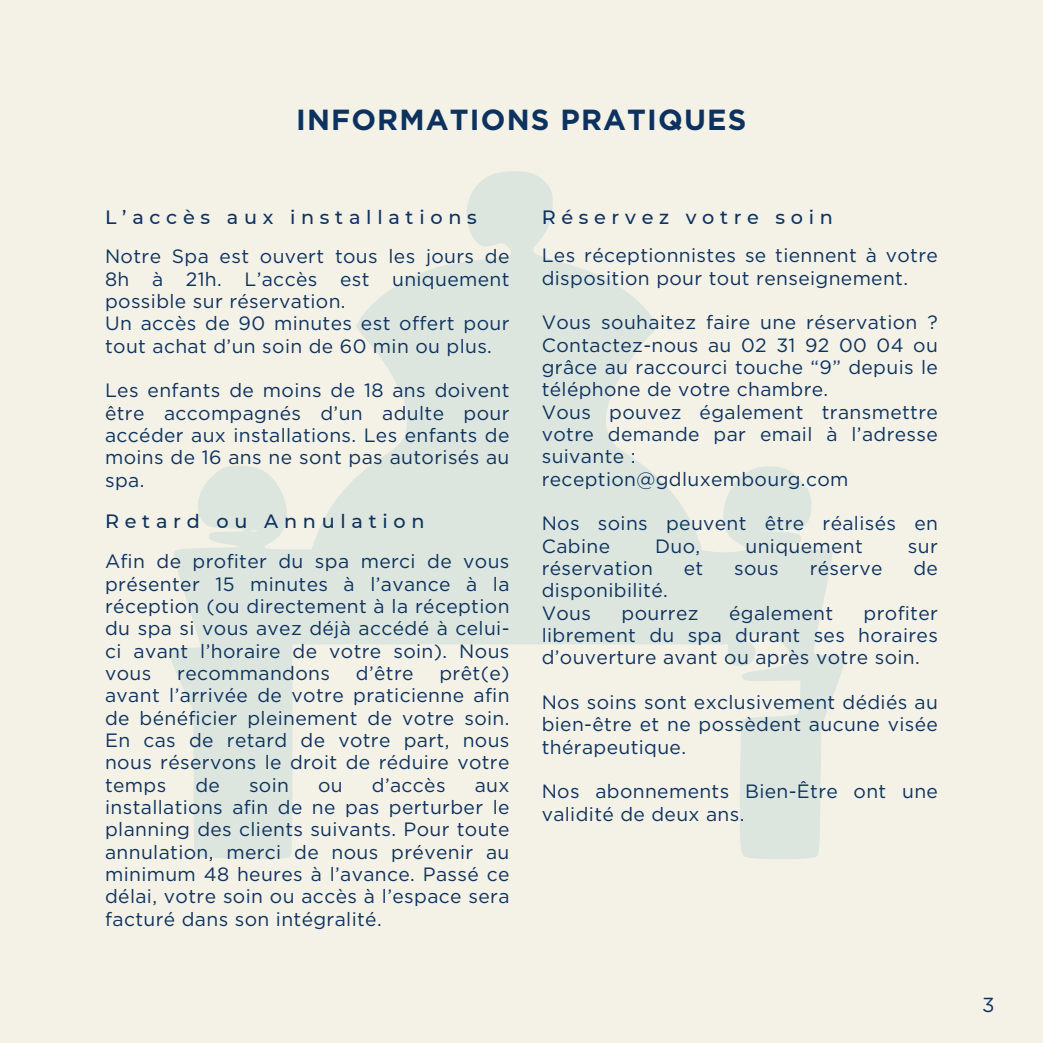
<style>
.page{position:relative;width:1043px;height:1043px;background:#fff}
.page>*{position:absolute;margin:0;border:0;box-sizing:border-box;transform-origin:0 0}
.t1{font:700 29.05px "Gotham";letter-spacing:.04em;color:#0d325f}
.t2{font:20.3px "Gotham";color:#0d325f}
.t3{font:19.25px/22.4px "Gotham";letter-spacing:.02em;color:#0d325f;text-align:justify}
.t4{font:500 19.25px "Montserrat";letter-spacing:.295em;color:#0d325f}
</style>
<div class="page">
<div style="left:0;top:0;width:1042px;height:1042px;background:#f4f2e7"></div>
<svg style="left:169px;top:171px;width:675px;height:688px;background:#eaede3"></svg>
<div style="left:0;top:35px;width:40px;height:981px;background:#f4f2e7"></div>
<p class="t1" style="left:296px;top:102px;width:451px">INFORMATIONS PRATIQUES</p>
<p class="t4" style="left:105px;top:205px;width:373px">L’accès aux installations</p>
<p class="t3" style="left:105px;top:245px;width:406px">Notre Spa est ouvert tous les jours de 8h à 21h. L’accès est uniquement possible sur réservation.</p>
<p class="t3" style="left:105px;top:312px;width:406px">Un accès de 90 minutes est offert pour tout achat d’un soin de 60 min ou plus.</p>
<p class="t3" style="left:105px;top:379px;width:406px">Les enfants de moins de 18 ans doivent être accompagnés d’un adulte pour accéder aux installations. Les enfants de moins de 16 ans ne sont pas autorisés au spa.</p>
<p class="t4" style="left:105px;top:509px;width:321px">Retard ou Annulation</p>
<p class="t3" style="left:105px;top:550px;width:406px">Afin de profiter du spa merci de vous présenter 15 minutes à l’avance à la réception (ou directement à la réception du spa si vous avez déjà accédé à celui&shy;ci avant l’horaire de votre soin). Nous vous</p>
<p class="t3" style="left:177px;top:661px;width:154px">recommandons</p>
<p class="t3" style="left:356px;top:661px;width:59px">d’être</p>
<p class="t3" style="left:105px;top:661px;width:406px;text-indent:334px">prêt(e) avant l’arrivée de votre praticienne afin de bénéficier pleinement de votre soin.<br>En cas de retard de votre part, nous nous réservons le droit de réduire votre temps</p>
<p class="t3" style="left:195px;top:773px;width:26px">de</p>
<p class="t3" style="left:249px;top:773px;width:42px">soin</p>
<p class="t3" style="left:318px;top:773px;width:26px">ou</p>
<p class="t3" style="left:372px;top:773px;width:75px">d’accès</p>
<p class="t3" style="left:105px;top:773px;width:406px;text-indent:369px">aux installations afin de ne pas perturber le planning des clients suivants. Pour toute annulation, merci de nous prévenir au minimum 48 heures à l’avance. Passé ce délai, votre soin ou accès à l’espace sera facturé dans son intégralité.</p>
<h1 class="t4" style="left:541px;top:205px;width:293px">Réservez votre soin</h1>
<h2 class="t3" style="left:541px;top:244px;width:397px">Les réceptionnistes se tiennent à votre disposition pour tout renseignement.</h2>
<p class="t3" style="left:541px;top:311px;width:397px">Vous souhaitez faire une réservation ?<br>Contactez-nous au 02 31 92 00 04 ou grâce au raccourci touche “9” depuis le téléphone de votre chambre.</p>
<p class="t3" style="left:541px;top:400px;width:397px">Vous pouvez également transmettre votre demande par email à l’adresse suivante :</p>
<p class="t3" style="left:541px;top:467px;width:308px">reception@gdluxembourg.com</p>
<h2 class="t3" style="left:541px;top:512px;width:397px">Nos soins peuvent être réalisés en<br>Cabine</h2>
<h2 class="t3" style="left:655px;top:534px;width:47px">Duo,</h2>
<h2 class="t3" style="left:745px;top:534px;width:119px">uniquement</h2>
<h2 class="t3" style="left:907px;top:534px;width:31px">sur</h2>
<h2 class="t3" style="left:541px;top:556px;width:113px">réservation</h2>
<h2 class="t3" style="left:683px;top:556px;width:21px">et</h2>
<h2 class="t3" style="left:734px;top:556px;width:46px">sous</h2>
<h2 class="t3" style="left:809px;top:556px;width:74px">réserve</h2>
<h2 class="t3" style="left:913px;top:556px;width:26px">de</h2>
<h2 class="t3" style="left:541px;top:579px;width:128px">disponibilité.</h2>
<p class="t3" style="left:541px;top:601px;width:51px">Vous</p>
<p class="t3" style="left:621px;top:601px;width:78px">pourrez</p>
<p class="t3" style="left:729px;top:601px;width:105px">également</p>
<p class="t3" style="left:541px;top:601px;width:397px;text-indent:322px">profiter librement du spa durant ses horaires d’ouverture avant ou après votre soin.</p>
<h2 class="t3" style="left:541px;top:690px;width:397px">Nos soins sont exclusivement dédiés au bien-être et ne possèdent aucune visée thérapeutique.</h2>
<p class="t3" style="left:541px;top:780px;width:397px">Nos abonnements Bien-Être ont une validité de deux ans.</p>
<p class="t2" style="left:981px;top:992px;width:14px">3</p>
</div>
